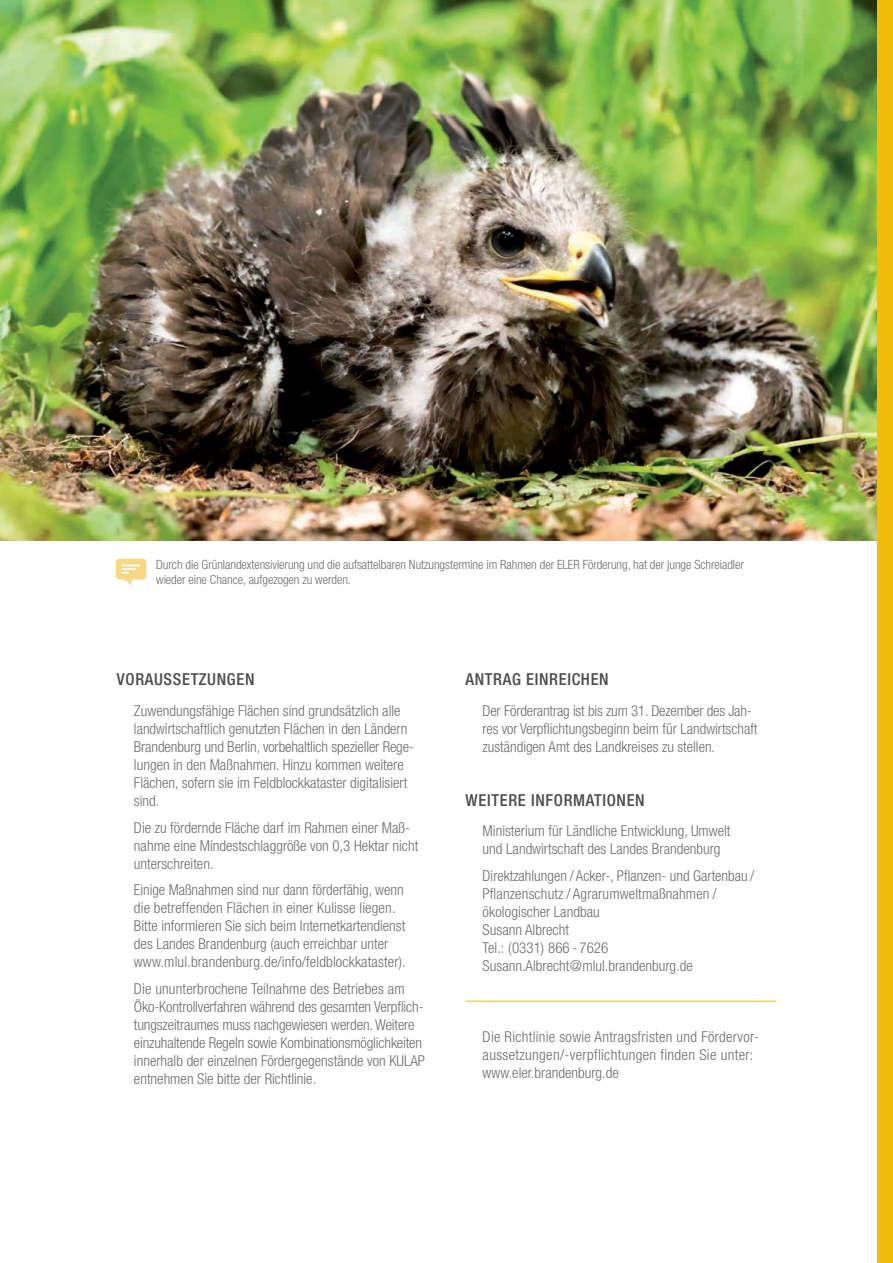
<style>
.page{position:relative;width:893px;height:1263px;background:#fff}
.page>*{position:absolute;margin:0;border:0;box-sizing:border-box;transform-origin:0 0}
.t1{font:500 condensed 16.5px "Helvetica Neue LT Std";letter-spacing:.04em;color:#4b4c4d}
.t2{font:300 condensed 15px/18px "Helvetica Neue LT Std";color:#6c6d70}
.t3{font:300 condensed 15px/18px "Helvetica Neue LT Std";letter-spacing:.02em;color:#6c6d70}
.t4{font:300 condensed 12.75px "Helvetica Neue LT Std";letter-spacing:-.005em;color:#6c6d70}
</style>
<div class="page">
<img style="left:0;top:0;width:877px;height:540px">
<hr style="left:466px;top:1001px;width:310px;height:1px;background:#efbd0a">
<div style="left:877px;top:0;width:16px;height:1263px;background:#efbd0a"></div>
<svg style="left:116px;top:559px;width:30px;height:26px"></svg>
<p class="t4" style="left:156px;top:557px;width:408px">Durch die Grünlandextensivierung und die aufsattelbaren Nutzungstermine im Rahmen der ELER</p>
<p class="t4" style="left:583px;top:557px;width:163px">Förderung, hat der junge Schreiadler</p>
<p class="t4" style="left:156px;top:572px;width:194px">wieder eine Chance, aufgezogen zu werden.</p>
<p class="t1" style="left:117px;top:670px;width:139px">VORAUSSETZUNGEN</p>
<p class="t2" style="left:134px;top:702px;width:282px">Zuwendungsfähige Flächen sind grundsätzlich alle landwirtschaftlich genutzten Flächen in den Ländern Brandenburg und Berlin, vorbehaltlich spezieller Rege&shy;lungen in den Maßnahmen. Hinzu kommen weitere Flächen, sofern sie im Feldblockkataster digitalisiert sind.</p>
<p class="t2" style="left:134px;top:818px;width:286px">Die zu fördernde Fläche darf im Rahmen einer Maß&shy;nahme eine Mindestschlaggröße von 0,3 Hektar nicht unterschreiten.</p>
<p class="t2" style="left:134px;top:881px;width:273px">Einige Maßnahmen sind nur dann förderfähig, wenn die betreffenden Flächen in einer Kulisse liegen.<br>Bitte informieren Sie sich beim Internetkartendienst des Landes Brandenburg (auch erreichbar unter www. mlul. brandenburg. de/info/feldblockkataster).</p>
<p class="t2" style="left:134px;top:979px;width:293px">Die ununterbrochene Teilnahme des Betriebes am Öko-Kontrollverfahren während des gesamten Verpflich&shy;tungszeitraumes muss nachgewiesen werden. Weitere einzuhaltende Regeln sowie Kombinationsmöglichkeiten innerhalb der einzelnen Fördergegenstände von KULAP entnehmen Sie bitte der Richtlinie.</p>
<p class="t1" style="left:466px;top:670px;width:145px">ANTRAG EINREICHEN</p>
<p class="t2" style="left:483px;top:702px;width:276px">Der Förderantrag ist bis zum 31. Dezember des Jah&shy;res vor Verpflichtungsbeginn beim für Landwirtschaft zuständigen Amt des Landkreises zu stellen.</p>
<p class="t1" style="left:466px;top:790px;width:181px">WEITERE INFORMATIONEN</p>
<p class="t2" style="left:483px;top:822px;width:249px">Ministerium für Ländliche Entwicklung, Umwelt und Landwirtschaft des Landes Brandenburg</p>
<p class="t2" style="left:483px;top:866px;width:273px">Direktzahlungen / Acker-, Pflanzen- und Gartenbau / Pflanzenschutz / Agrarumweltmaßnahmen / ökologischer Landbau<br>Susann Albrecht<br>Tel. : (0331) 866 - 7626<br>Susann.Albrecht@mlul. brandenburg.de</p>
<p class="t3" style="left:483px;top:1027px;width:278px">Die Richtlinie sowie Antragsfristen und Fördervor&shy;aussetzungen/-verpflichtungen finden Sie unter: www.eler. brandenburg.de</p>
</div>
